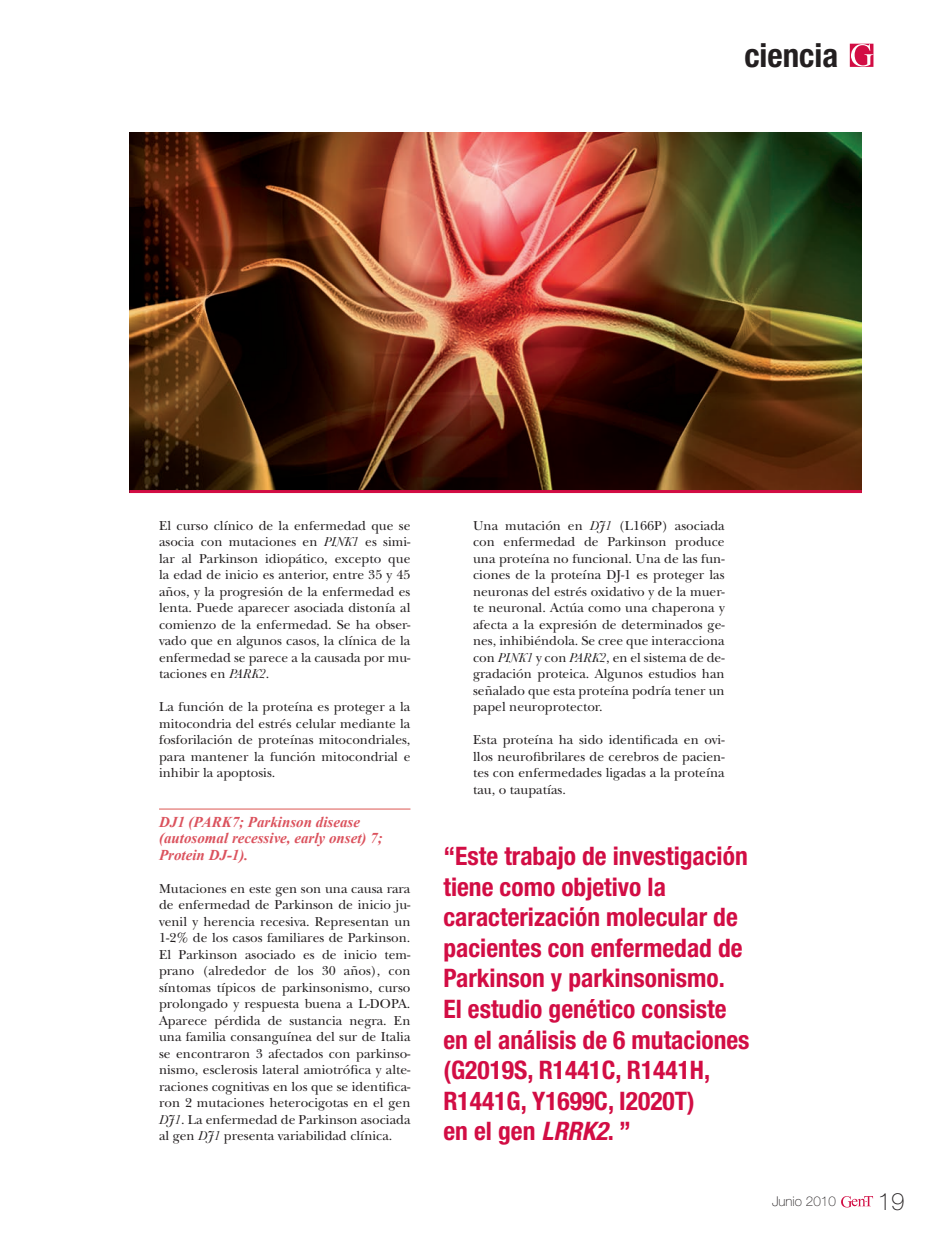
<style>
.page{position:relative;width:939px;height:1237px;background:#fff}
.page>*{position:absolute;margin:0;border:0;box-sizing:border-box;transform-origin:0 0}
.t1{font:700 condensed 33px "Helvetica Neue";color:#231f20}
.t2{font:700 condensed 25.5px/30.6px "Helvetica Neue";color:#d20d44}
.t3{font:100 24px "Helvetica Neue";color:#231f20}
.t4{font:italic 700 15px/16.5px "Times New Roman";color:#db525d}
.t5{font:13.5px/16.5px "New Baskerville";color:#231f20;text-align:justify}
.t6{font:100 13.5px "Helvetica Neue";color:#231f20}
.s1{font-family:"Baskerville";font-style:italic}
.s2{font-style:italic}
</style>
<div class="page">
<svg style="left:841px;top:1196px;width:32px;height:11px"></svg>
<svg style="left:850px;top:44px;width:23px;height:23px"></svg>
<svg style="left:851px;top:44px;width:22px;height:22px"></svg>
<hr style="left:159px;top:808px;width:251px;height:2px;background:#e88f8c">
<img style="left:129px;top:132px;width:733px;height:358px">
<hr style="left:129px;top:490px;width:733px;height:3px;background:#d20d44">
<h1 class="t1" style="left:744px;top:35px;width:96px">ciencia</h1>
<p class="t5" style="left:159px;top:517px;width:253px">El curso clínico de la enfermedad que se asocia con mutaciones en <span class="s1">PINK1</span> es simi&shy;lar al Parkinson idiopático, excepto que la edad de inicio es anterior, entre 35 y 45 años, y la progresión de la enfermedad es lenta. Puede aparecer asociada distonía al comienzo de la enfermedad. Se ha obser&shy;vado que en algunos casos, la clínica de la enfermedad se parece a la causada por mu&shy;taciones en <span class="s1">PARK2</span>.</p>
<p class="t5" style="left:159px;top:698px;width:253px">La función de la proteína es proteger a la mitocondria del estrés celular mediante la fosforilación de proteínas mitocondriales, para mantener la función mitocondrial e inhibir la apoptosis.</p>
<p class="t4" style="left:159px;top:813px;width:225px">DJ1 (PARK7; Parkinson disease (autosomal recessive, early onset) 7;<br>Protein DJ-1).</p>
<p class="t5" style="left:159px;top:880px;width:253px">Mutaciones en este gen son una causa rara de enfermedad de Parkinson de inicio ju&shy;venil y herencia recesiva. Representan un 1-2% de los casos familiares de Parkinson.<br>El Parkinson asociado es de inicio tem&shy;prano (alrededor de los 30 años), con síntomas típicos de parkinsonismo, curso prolongado y respuesta buena a L-DOPA.<br>Aparece pérdida de sustancia negra. En una familia consanguínea del sur de Italia se encontraron 3 afectados con parkinso&shy;nismo, esclerosis lateral amiotrófica y alte&shy;raciones cognitivas en los que se identifica&shy;ron 2 mutaciones heterocigotas en el gen <span class="s1">DJ1</span>. La enfermedad de Parkinson asociada al gen <span class="s1">DJ1</span> presenta variabilidad clínica.</p>
<p class="t5" style="left:473px;top:517px;width:253px">Una mutación en <span class="s1">DJ1</span> (L166P) asociada con enfermedad de Parkinson produce una proteína no funcional. Una de las fun&shy;ciones de la proteína DJ-1 es proteger las neuronas del estrés oxidativo y de la muer&shy;te neuronal. Actúa como una chaperona y afecta a la expresión de determinados ge&shy;nes, inhibiéndola. Se cree que interacciona con <span class="s1">PINK1</span> y con <span class="s1">PARK2</span>, en el sistema de de&shy;gradación proteica. Algunos estudios han señalado que esta proteína podría tener un papel neuroprotector.</p>
<p class="t5" style="left:473px;top:731px;width:253px">Esta proteína ha sido identificada en ovi&shy;llos neurofibrilares de cerebros de pacien&shy;tes con enfermedades ligadas a la proteína tau, o taupatías.</p>
<p class="t2" style="left:443px;top:840px;width:308px">“Este trabajo de investigación tiene como objetivo la caracterización molecular de pacientes con enfermedad de<br>Parkinson y parkinsonismo.<br>El estudio genético consiste en el análisis de 6 mutaciones (G2019S, R1441C, R1441H,<br>R1441G, Y1699C, I2020T)<br>en el gen <span class="s2">LRRK2</span>. ”</p>
<p class="t6" style="left:772px;top:1194px;width:65px">Junio 2010</p>
<h3 class="t3" style="left:878px;top:1188px;width:28px">19</h3>
</div>
